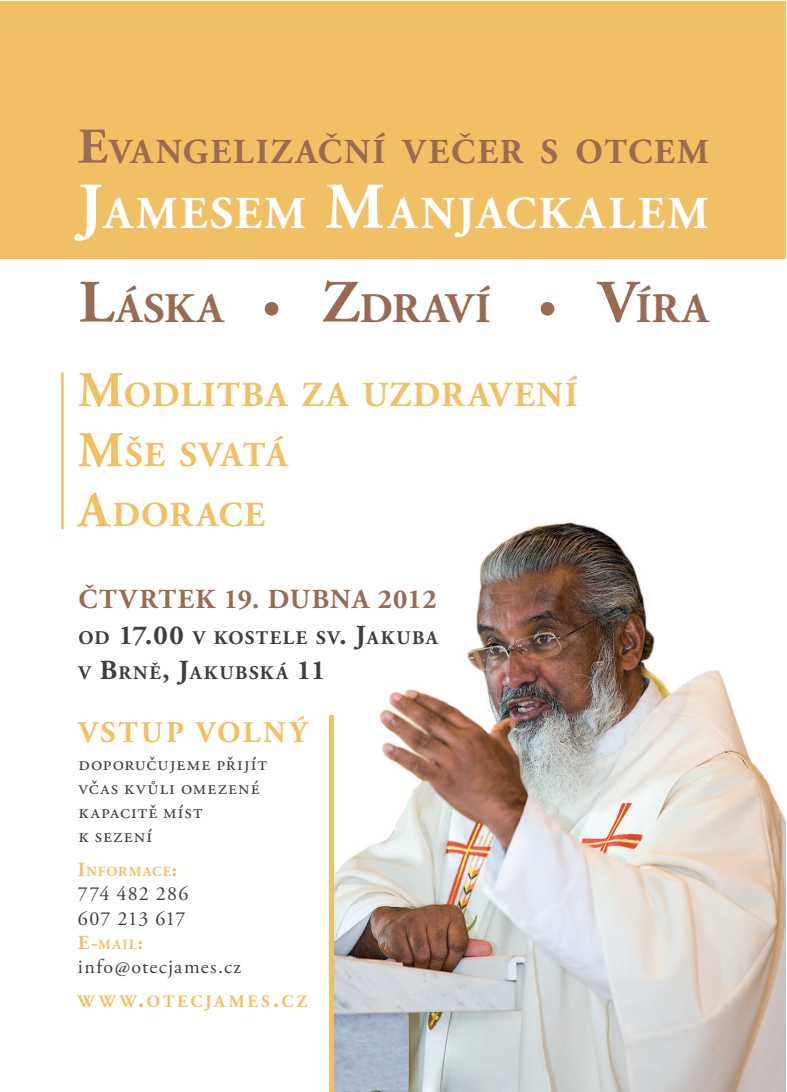
<style>
.page{position:relative;width:787px;height:1092px;background:#fff}
.page>*{position:absolute;margin:0;border:0;box-sizing:border-box;transform-origin:0 0}
.t1{font:700 45.5px "Adobe Garamond Pro";letter-spacing:.06em;color:#fff}
.t2{font:700 42px "Adobe Garamond Pro";letter-spacing:.03em;color:#996b53}
.t3{font:700 35px/60px "Adobe Garamond Pro";letter-spacing:.045em;color:#f1c065}
.t4{font:700 35px "Adobe Garamond Pro";letter-spacing:.055em;color:#996b53}
.t5{font:700 30px "Adobe Garamond Pro";letter-spacing:.095em;color:#f1c065}
.t6{font:700 27.5px "Adobe Garamond Pro";letter-spacing:.045em;color:#996b53}
.t7{font:20px/24px "Adobe Garamond Pro";letter-spacing:.055em;color:#3e3e3f}
.t8{font:700 19.25px/35px "Adobe Garamond Pro";letter-spacing:.085em;color:#3e3e3f}
.t9{font:700 17.5px "Adobe Garamond Pro";letter-spacing:.17em;color:#f1c065}
.t10{font:700 14px "Adobe Garamond Pro";letter-spacing:.075em;color:#f1c065}
.s1{font-size:50px}
.s2{font-size:65px}
.s3{font-size:60px}
.s4{font-size:27.5px}
.s5{font-size:20px}
.s6{font-size:25px}
</style>
<div class="page">
<hr style="left:61px;top:372px;width:3px;height:157px;background:#f1c065">
<div style="left:265px;top:302px;width:13px;height:14px;background:#996b53;border-radius:50%"></div>
<div style="left:540px;top:302px;width:14px;height:14px;background:#996b53;border-radius:50%"></div>
<div style="left:0;top:1px;width:785px;height:258px;background:#f1c065"></div>
<img style="left:334px;top:522px;width:451px;height:569px">
<div style="left:329px;top:715px;width:5px;height:376px;background:#f1c065"></div>
<h3 class="t4" style="left:78px;top:131px;width:632px"><span class="s1">E</span>VANGELIZAČNÍ VEČER S OTCEM</h3>
<h1 class="t1" style="left:78px;top:187px;width:632px"><span class="s2">J</span>AMESEM <span class="s2">M</span>ANJACKALEM</h1>
<h2 class="t2" style="left:79px;top:284px;width:146px"><span class="s3">L</span>ÁSKA</h2>
<h2 class="t2" style="left:322px;top:284px;width:170px"><span class="s3">Z</span>DRAVÍ</h2>
<h2 class="t2" style="left:598px;top:284px;width:111px"><span class="s3">V</span>ÍRA</h2>
<h3 class="t3" style="left:78px;top:365px;width:501px"><span class="s1">M</span>ODLITBA ZA UZDRAVENÍ<br><span class="s1">M</span>ŠE SVATÁ<br><span class="s1">A</span>DORACE</h3>
<h3 class="t6" style="left:78px;top:583px;width:359px">ČTVRTEK 19. DUBNA 2012</h3>
<p class="t8" style="left:78px;top:620px;width:361px">OD <span class="s4">17.00</span> V KOSTELE SV<span class="s4">. J</span>AKUBA<br>V <span class="s4">B</span>RNĚ<span class="s4">, J</span>AKUBSKÁ <span class="s4">11</span></p>
<h3 class="t5" style="left:79px;top:715px;width:230px">VSTUP VOLNÝ</h3>
<p class="t7" style="left:79px;top:752px;width:190px">doporučujeme přijít včas kvůli omezené kapacitě míst<br>k sezení</p>
<p class="t10" style="left:78px;top:863px;width:101px"><span class="s5">I</span>NFORMACE<span class="s5">:</span></p>
<p class="t7" style="left:78px;top:882px;width:112px">774 482 286<br>607 213 617</p>
<p class="t10" style="left:78px;top:935px;width:67px"><span class="s5">E-</span>MAIL<span class="s5">:</span></p>
<p class="t7" style="left:78px;top:954px;width:165px">info@otecjames.cz</p>
<p class="t9" style="left:78px;top:991px;width:231px">WWW<span class="s6">.</span>OTECJAMES<span class="s6">.</span>CZ</p>
</div>
